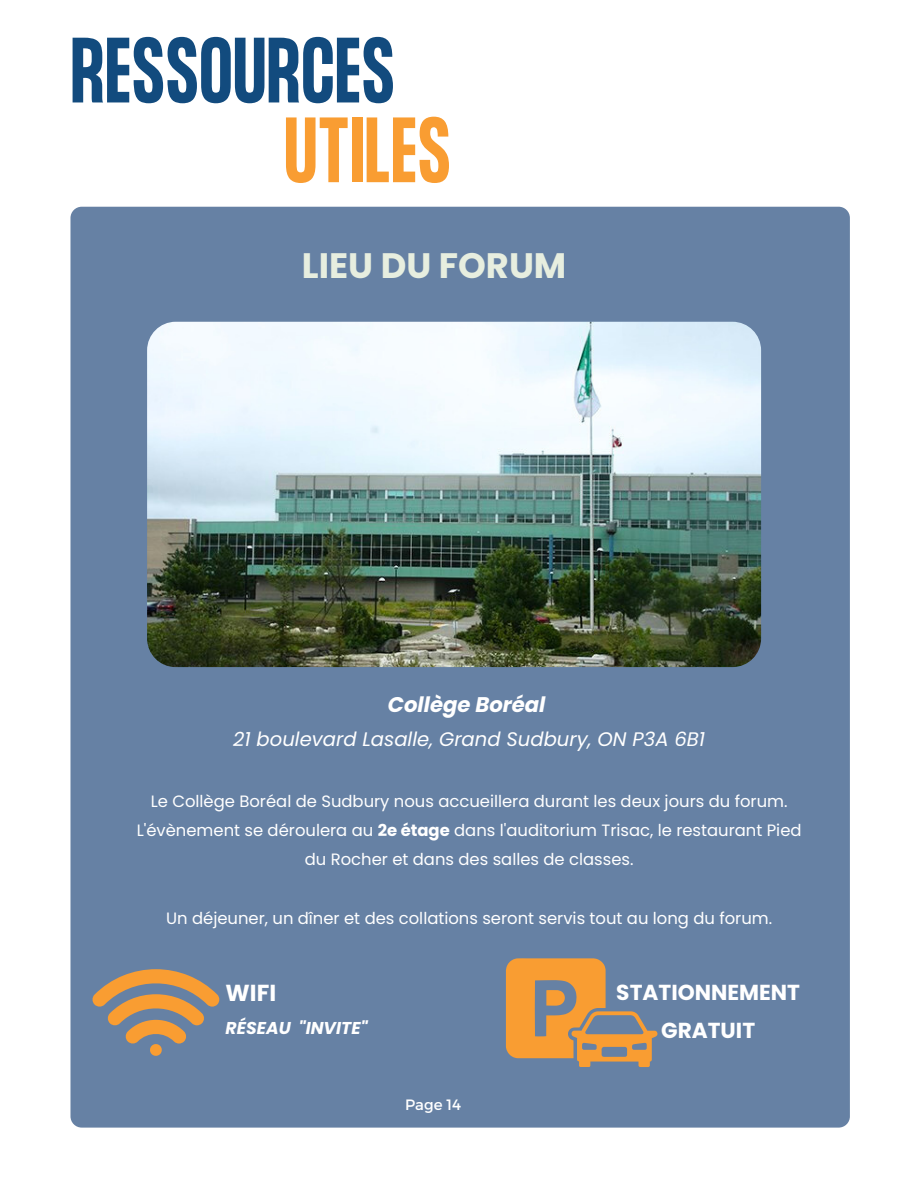
<style>
.page{position:relative;width:918px;height:1188px;background:#fff}
.page>*{position:absolute;margin:0;border:0;box-sizing:border-box;transform-origin:0 0}
.t1{font:700 81px "Formula Condensed";color:#124b7e}
.t2{font:700 80.85px "Formula Condensed";color:#f99d32}
.t3{font:700 35.4px "Poppins";color:#e7eedf}
.t4{font:700 23.1px "Poppins";color:#fff}
.t5{font:700 21.75px/38.2px "Poppins";color:#fff;text-align:center}
.t6{font:italic 700 21.15px "Poppins";color:#fff}
.t7{font:italic 19.65px "Poppins";color:#fff}
.t8{font:italic 700 17.1px "Poppins";color:#fff}
.t9{font:16.35px/29.2px "Poppins";color:#fff;text-align:center}
.t10{font:15px "Montserrat";color:#fff}
.s1{font-weight:700}
</style>
<div class="page">
<div style="left:70px;top:207px;width:780px;height:921px;background:#6681a4;border-radius:11px"></div>
<img style="left:147px;top:322px;width:614px;height:345px;border-radius:29px">
<svg style="left:92px;top:969px;width:128px;height:87px"></svg>
<svg style="left:506px;top:958px;width:152px;height:109px"></svg>
<p class="t1" style="left:70px;top:30px;width:326px">RESSOURCES</p>
<p class="t2" style="left:284px;top:109px;width:169px">UTILES</p>
<p class="t3" style="left:302px;top:241px;width:266px">LIEU DU FORUM</p>
<p class="t6" style="left:388px;top:690px;width:159px">Collège Boréal</p>
<p class="t7" style="left:233px;top:725px;width:473px">21 boulevard Lasalle, Grand Sudbury, ON P3A 6B1</p>
<p class="t9" style="left:137px;top:786px;width:666px">Le Collège Boréal de Sudbury nous accueillera durant les deux jours du forum.<br>L'évènement se déroulera au <span class="s1">2e étage</span> dans l'auditorium Trisac, le restaurant Pied du Rocher et dans des salles de classes.</p>
<p class="t9" style="left:166px;top:903px;width:608px">Un déjeuner, un dîner et des collations seront servis tout au long du forum.</p>
<p class="t4" style="left:226px;top:976px;width:52px">WIFI</p>
<p class="t8" style="left:226px;top:1016px;width:144px">RÉSEAU "INVITE"</p>
<p class="t10" style="left:405px;top:1095px;width:57px">Page 14</p>
<p class="t5" style="left:616px;top:973px;width:185px">STATIONNEMENT<br>GRATUIT</p>
</div>
